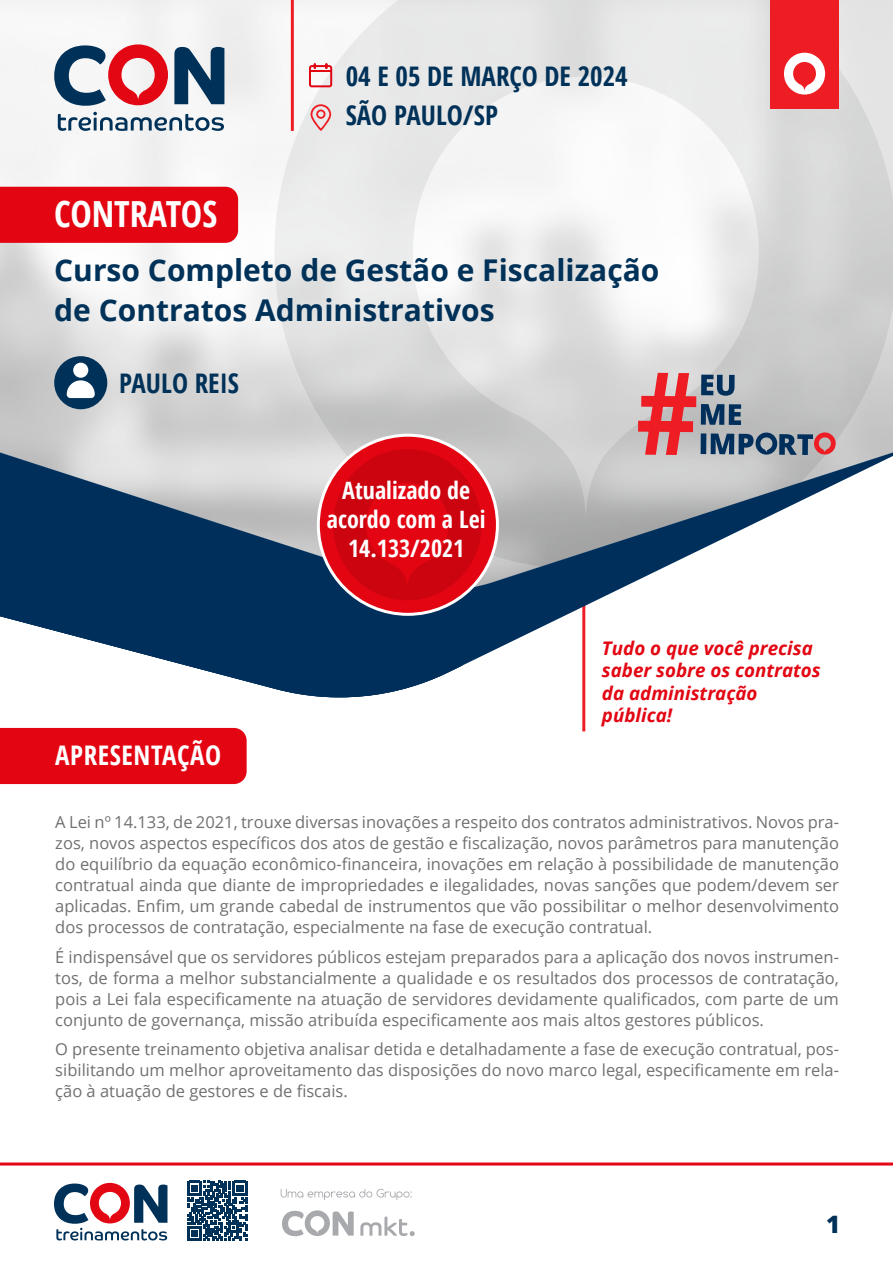
<style>
.page{position:relative;width:893px;height:1263px;background:#fff}
.page>*{position:absolute;margin:0;border:0;box-sizing:border-box;transform-origin:0 0}
.t1{font:700 condensed 36px "Open Sans";color:#fff}
.t2{font:700 30px/40.5px "Open Sans";color:#003158}
.t3{font:700 condensed 27px/39px "Open Sans";color:#003158}
.t4{font:700 condensed 27px "Open Sans";letter-spacing:.02em;color:#fff}
.t5{font:700 condensed 24px/28.8px "Open Sans";color:#fff;text-align:center}
.t6{font:800 24px "Open Sans";color:#003158}
.t7{font:italic 700 18.75px/22.5px "Open Sans";color:#e30613}
.t8{font:16.5px/21px "Open Sans";color:#707070;text-align:justify}
</style>
<div class="page">
<hr style="left:582px;top:585px;width:3px;height:146px;background:#ee1d23">
<img style="left:0;top:0;width:893px;height:446px">
<svg style="left:326px;top:446px;width:567px;height:258px"></svg>
<svg style="left:0;top:446px;width:463px;height:251px;background:#506e8b"></svg>
<svg style="left:0;top:1162px;width:893px;height:79px"></svg>
<svg style="left:281px;top:1189px;width:131px;height:11px"></svg>
<svg style="left:360px;top:1216px;width:55px;height:20px"></svg>
<svg style="left:282px;top:1210px;width:72px;height:26px"></svg>
<svg style="left:54px;top:1183px;width:113px;height:57px"></svg>
<svg style="left:187px;top:1181px;width:60px;height:60px"></svg>
<svg style="left:54px;top:44px;width:170px;height:62px"></svg>
<svg style="left:58px;top:112px;width:166px;height:19px"></svg>
<div style="left:771px;top:0;width:68px;height:109px;background:#ee1d23"></div>
<svg style="left:784px;top:53px;width:41px;height:42px"></svg>
<svg style="left:308px;top:63px;width:25px;height:25px"></svg>
<svg style="left:638px;top:373px;width:198px;height:82px;background:#ae9299"></svg>
<hr style="left:291px;top:0;width:3px;height:131px;background:#ee1d23">
<svg style="left:311px;top:104px;width:20px;height:27px"></svg>
<div style="left:54px;top:356px;width:53px;height:53px;background:#003158;border-radius:50%"></div>
<div style="left:73px;top:363px;width:15px;height:15px;background:#fff;border-radius:50%"></div>
<svg style="left:67px;top:380px;width:28px;height:18px"></svg>
<svg style="left:318px;top:435px;width:179px;height:179px;background:#e72b36"></svg>
<svg style="left:333px;top:449px;width:149px;height:151px;background:#d20e1a"></svg>
<div style="left:0;top:187px;width:238px;height:56px;background:#e30512"></div>
<div style="left:0;top:728px;width:247px;height:56px;background:#e30512"></div>
<h3 class="t3" style="left:346px;top:56px;width:284px">04 E 05 DE MARÇO DE 2024<br>SÃO PAULO/SP</h3>
<h1 class="t1" style="left:54px;top:189px;width:165px">CONTRATOS</h1>
<h2 class="t2" style="left:54px;top:249px;width:607px">Curso Completo de Gestão e Fiscalização de Contratos Administrativos</h2>
<h3 class="t3" style="left:119px;top:363px;width:121px">PAULO REIS</h3>
<h3 class="t4" style="left:55px;top:736px;width:167px">APRESENTAÇÃO</h3>
<h3 class="t5" style="left:327px;top:475px;width:160px">Atualizado de acordo com a Lei<br>14.133/2021</h3>
<p class="t7" style="left:602px;top:636px;width:220px">Tudo o que você precisa saber sobre os contratos da administração pública!</p>
<p class="t8" style="left:55px;top:811px;width:785px">A Lei nº 14.133, de 2021, trouxe diversas inovações a respeito dos contratos administrativos. Novos pra&shy;zos, novos aspectos específicos dos atos de gestão e fiscalização, novos parâmetros para manutenção do equilíbrio da equação econômico-financeira, inovações em relação à possibilidade de manutenção contratual ainda que diante de impropriedades e ilegalidades, novas sanções que podem/devem ser aplicadas. Enfim, um grande cabedal de instrumentos que vão possibilitar o melhor desenvolvimento dos processos de contratação, especialmente na fase de execução contratual.</p>
<p class="t8" style="left:55px;top:946px;width:785px">É indispensável que os servidores públicos estejam preparados para a aplicação dos novos instrumen&shy;tos, de forma a melhor substancialmente a qualidade e os resultados dos processos de contratação, pois a Lei fala especificamente na atuação de servidores devidamente qualificados, com parte de um conjunto de governança, missão atribuída especificamente aos mais altos gestores públicos.</p>
<p class="t8" style="left:55px;top:1038px;width:785px">O presente treinamento objetiva analisar detida e detalhadamente a fase de execução contratual, pos&shy;sibilitando um melhor aproveitamento das disposições do novo marco legal, especificamente em rela&shy;ção à atuação de gestores e de fiscais.</p>
<h3 class="t6" style="left:826px;top:1206px;width:16px">1</h3>
</div>
